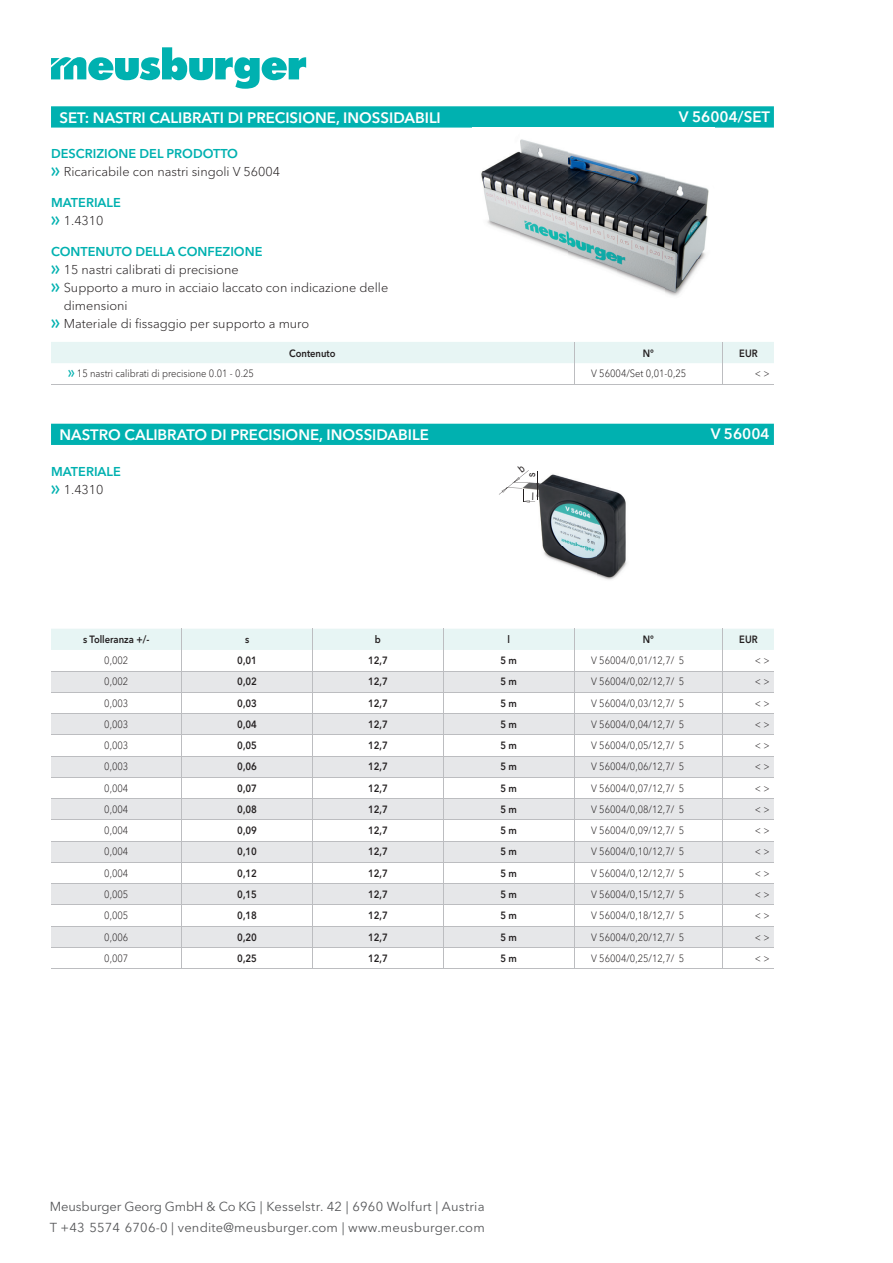
<style>
.page{position:relative;width:893px;height:1263px;background:#fff}
.page>*{position:absolute;margin:0;border:0;box-sizing:border-box;transform-origin:0 0}
.t1{font:600 15px "Avenir Next W1 G";color:#fff}
.t2{font:12.9px/20.7px "Avenir Next W1 G";letter-spacing:.015em;color:#57585a}
.t3{font:300 12.75px/18px "Avenir Next W1 G";color:#231f20}
.t4{font:600 12.75px/18px "Avenir Next W1 G";color:#00b1b0}
.t5{font:300 10.5px "Avenir Next W1 G";color:#231f20;scale:.9 1}
.t6{font:600 10.5px "Avenir Next W1 G";color:#231f20;scale:.9 1}
.t7{font:10.5px "Arial";color:#231f20;scale:.85 1}
.s1{font-weight:600;color:#00b1b0}
.s2{font-family:"Meusburger Sonderzeichen";font-weight:400;color:#00b1b0}
.s3{font-family:"Meusburger Sonderzeichen";font-weight:400}
.s4{font-weight:300;color:#231f20}
</style>
<div class="page">
<svg style="left:51px;top:47px;width:255px;height:42px"></svg>
<svg style="left:51px;top:106px;width:723px;height:22px;background:#0ab4b3"></svg>
<img style="left:481px;top:139px;width:228px;height:157px">
<svg style="left:51px;top:342px;width:723px;height:42px"></svg>
<hr style="left:51px;top:384px;width:523px;height:1px;background:#bcbdc0">
<hr style="left:574px;top:384px;width:149px;height:1px;background:#bcbdc0">
<hr style="left:723px;top:384px;width:51px;height:1px;background:#bcbdc0">
<div style="left:51px;top:424px;width:723px;height:21px;background:#00b1b0"></div>
<img style="left:539px;top:474px;width:88px;height:106px">
<svg style="left:51px;top:629px;width:723px;height:339px"></svg>
<hr style="left:51px;top:968px;width:131px;height:1px;background:#bcbdc0">
<hr style="left:182px;top:968px;width:131px;height:1px;background:#bcbdc0">
<hr style="left:313px;top:968px;width:130px;height:1px;background:#bcbdc0">
<hr style="left:443px;top:968px;width:131px;height:1px;background:#bcbdc0">
<hr style="left:574px;top:968px;width:149px;height:1px;background:#bcbdc0">
<hr style="left:723px;top:968px;width:51px;height:1px;background:#bcbdc0">
<svg style="left:499px;top:470px;width:40px;height:33px"></svg>
<h1 class="t1" style="left:60px;top:108px;width:383px">SET: NASTRI CALIBRATI DI PRECISIONE, INOSSIDABILI</h1>
<h1 class="t1" style="left:679px;top:108px;width:93px">V 56004/SET</h1>
<p class="t3" style="left:51px;top:145px;width:231px"><span class="s1">DESCRIZIONE DEL PRODOTTO<br></span><span class="s2">f</span> Ricaricabile con nastri singoli V 56004</p>
<p class="t4" style="left:51px;top:194px;width:71px">MATERIALE <span class="s3">f</span> <span class="s4">1.4310</span></p>
<p class="t4" style="left:51px;top:243px;width:213px">CONTENUTO DELLA CONFEZIONE</p>
<p class="t3" style="left:51px;top:261px;width:189px"><span class="s2">f</span> 15 nastri calibrati di precisione</p>
<p class="t3" style="left:51px;top:279px;width:339px"><span class="s2">f</span> Supporto a muro in acciaio laccato con indicazione delle</p>
<p class="t3" style="left:64px;top:297px;width:65px">dimensioni</p>
<p class="t3" style="left:51px;top:315px;width:260px"><span class="s2">f</span> Materiale di fissaggio per supporto a muro</p>
<p class="t6" style="left:289px;top:346px;width:53px">Contenuto</p>
<p class="t6" style="left:643px;top:346px;width:14px">N°</p>
<p class="t6" style="left:739px;top:346px;width:22px">EUR</p>
<p class="t5" style="left:68px;top:367px;width:208px"><span class="s2">F</span> 15 nastri calibrati di precisione 0.01 - 0.25</p>
<p class="t5" style="left:591px;top:367px;width:107px">V 56004/Set 0,01-0,25</p>
<p class="t5" style="left:755px;top:367px;width:18px">&lt; &gt;</p>
<h1 class="t1" style="left:60px;top:426px;width:371px">NASTRO CALIBRATO DI PRECISIONE, INOSSIDABILE</h1>
<h1 class="t1" style="left:711px;top:425px;width:60px">V 56004</h1>
<p class="t4" style="left:51px;top:462px;width:71px">MATERIALE <span class="s3">f</span> <span class="s4">1.4310</span></p>
<p class="t7" style="left:525px;top:477px;width:7px;rotate:-90deg">s</p>
<p class="t6" style="left:83px;top:633px;width:75px">s Tolleranza +/-</p>
<p class="t6" style="left:245px;top:633px;width:6px">s</p>
<p class="t6" style="left:375px;top:633px;width:8px">b</p>
<p class="t6" style="left:507px;top:633px;width:4px">l</p>
<p class="t6" style="left:643px;top:633px;width:14px">N°</p>
<p class="t6" style="left:739px;top:633px;width:22px">EUR</p>
<p class="t5" style="left:104px;top:654px;width:28px">0,002</p>
<p class="t6" style="left:237px;top:654px;width:23px">0,01</p>
<p class="t6" style="left:368px;top:654px;width:23px">12,7</p>
<p class="t6" style="left:500px;top:654px;width:20px">5 m</p>
<p class="t5" style="left:591px;top:654px;width:105px">V 56004/0,01/12,7/ 5</p>
<p class="t5" style="left:755px;top:654px;width:18px">&lt; &gt;</p>
<p class="t5" style="left:104px;top:675px;width:28px">0,002</p>
<p class="t6" style="left:237px;top:675px;width:23px">0,02</p>
<p class="t6" style="left:368px;top:675px;width:23px">12,7</p>
<p class="t6" style="left:500px;top:675px;width:20px">5 m</p>
<p class="t5" style="left:591px;top:675px;width:105px">V 56004/0,02/12,7/ 5</p>
<p class="t5" style="left:755px;top:675px;width:18px">&lt; &gt;</p>
<p class="t5" style="left:104px;top:697px;width:28px">0,003</p>
<p class="t6" style="left:237px;top:696px;width:23px">0,03</p>
<p class="t6" style="left:368px;top:696px;width:23px">12,7</p>
<p class="t6" style="left:500px;top:696px;width:20px">5 m</p>
<p class="t5" style="left:591px;top:697px;width:105px">V 56004/0,03/12,7/ 5</p>
<p class="t5" style="left:755px;top:697px;width:18px">&lt; &gt;</p>
<p class="t5" style="left:104px;top:718px;width:28px">0,003</p>
<p class="t6" style="left:237px;top:718px;width:23px">0,04</p>
<p class="t6" style="left:368px;top:718px;width:23px">12,7</p>
<p class="t6" style="left:500px;top:718px;width:20px">5 m</p>
<p class="t5" style="left:591px;top:718px;width:105px">V 56004/0,04/12,7/ 5</p>
<p class="t5" style="left:755px;top:718px;width:18px">&lt; &gt;</p>
<p class="t5" style="left:104px;top:739px;width:28px">0,003</p>
<p class="t6" style="left:237px;top:739px;width:23px">0,05</p>
<p class="t6" style="left:368px;top:739px;width:23px">12,7</p>
<p class="t6" style="left:500px;top:739px;width:20px">5 m</p>
<p class="t5" style="left:591px;top:739px;width:105px">V 56004/0,05/12,7/ 5</p>
<p class="t5" style="left:755px;top:739px;width:18px">&lt; &gt;</p>
<p class="t5" style="left:104px;top:760px;width:28px">0,003</p>
<p class="t6" style="left:237px;top:760px;width:23px">0,06</p>
<p class="t6" style="left:368px;top:760px;width:23px">12,7</p>
<p class="t6" style="left:500px;top:760px;width:20px">5 m</p>
<p class="t5" style="left:591px;top:760px;width:105px">V 56004/0,06/12,7/ 5</p>
<p class="t5" style="left:755px;top:760px;width:18px">&lt; &gt;</p>
<p class="t5" style="left:104px;top:782px;width:28px">0,004</p>
<p class="t6" style="left:237px;top:782px;width:23px">0,07</p>
<p class="t6" style="left:368px;top:782px;width:23px">12,7</p>
<p class="t6" style="left:500px;top:782px;width:20px">5 m</p>
<p class="t5" style="left:591px;top:782px;width:105px">V 56004/0,07/12,7/ 5</p>
<p class="t5" style="left:755px;top:782px;width:18px">&lt; &gt;</p>
<p class="t5" style="left:104px;top:803px;width:28px">0,004</p>
<p class="t6" style="left:237px;top:803px;width:23px">0,08</p>
<p class="t6" style="left:368px;top:803px;width:23px">12,7</p>
<p class="t6" style="left:500px;top:803px;width:20px">5 m</p>
<p class="t5" style="left:591px;top:803px;width:105px">V 56004/0,08/12,7/ 5</p>
<p class="t5" style="left:755px;top:803px;width:18px">&lt; &gt;</p>
<p class="t5" style="left:104px;top:824px;width:28px">0,004</p>
<p class="t6" style="left:237px;top:824px;width:23px">0,09</p>
<p class="t6" style="left:368px;top:824px;width:23px">12,7</p>
<p class="t6" style="left:500px;top:824px;width:20px">5 m</p>
<p class="t5" style="left:591px;top:824px;width:105px">V 56004/0,09/12,7/ 5</p>
<p class="t5" style="left:755px;top:824px;width:18px">&lt; &gt;</p>
<p class="t5" style="left:104px;top:845px;width:28px">0,004</p>
<p class="t6" style="left:237px;top:845px;width:23px">0,10</p>
<p class="t6" style="left:368px;top:845px;width:23px">12,7</p>
<p class="t6" style="left:500px;top:845px;width:20px">5 m</p>
<p class="t5" style="left:591px;top:845px;width:105px">V 56004/0,10/12,7/ 5</p>
<p class="t5" style="left:755px;top:845px;width:18px">&lt; &gt;</p>
<p class="t5" style="left:104px;top:867px;width:28px">0,004</p>
<p class="t6" style="left:237px;top:867px;width:23px">0,12</p>
<p class="t6" style="left:368px;top:867px;width:23px">12,7</p>
<p class="t6" style="left:500px;top:867px;width:20px">5 m</p>
<p class="t5" style="left:591px;top:867px;width:105px">V 56004/0,12/12,7/ 5</p>
<p class="t5" style="left:755px;top:867px;width:18px">&lt; &gt;</p>
<p class="t5" style="left:104px;top:888px;width:28px">0,005</p>
<p class="t6" style="left:237px;top:888px;width:23px">0,15</p>
<p class="t6" style="left:368px;top:888px;width:23px">12,7</p>
<p class="t6" style="left:500px;top:888px;width:20px">5 m</p>
<p class="t5" style="left:591px;top:888px;width:105px">V 56004/0,15/12,7/ 5</p>
<p class="t5" style="left:755px;top:888px;width:18px">&lt; &gt;</p>
<p class="t5" style="left:104px;top:909px;width:28px">0,005</p>
<p class="t6" style="left:237px;top:909px;width:23px">0,18</p>
<p class="t6" style="left:368px;top:909px;width:23px">12,7</p>
<p class="t6" style="left:500px;top:909px;width:20px">5 m</p>
<p class="t5" style="left:591px;top:909px;width:105px">V 56004/0,18/12,7/ 5</p>
<p class="t5" style="left:755px;top:909px;width:18px">&lt; &gt;</p>
<p class="t5" style="left:104px;top:930px;width:28px">0,006</p>
<p class="t6" style="left:237px;top:930px;width:23px">0,20</p>
<p class="t6" style="left:368px;top:930px;width:23px">12,7</p>
<p class="t6" style="left:500px;top:930px;width:20px">5 m</p>
<p class="t5" style="left:591px;top:930px;width:105px">V 56004/0,20/12,7/ 5</p>
<p class="t5" style="left:755px;top:930px;width:18px">&lt; &gt;</p>
<p class="t5" style="left:104px;top:952px;width:28px">0,007</p>
<p class="t6" style="left:237px;top:952px;width:23px">0,25</p>
<p class="t6" style="left:368px;top:952px;width:23px">12,7</p>
<p class="t6" style="left:500px;top:952px;width:20px">5 m</p>
<p class="t5" style="left:591px;top:952px;width:105px">V 56004/0,25/12,7/ 5</p>
<p class="t5" style="left:755px;top:952px;width:18px">&lt; &gt;</p>
<p class="t2" style="left:50px;top:1196px;width:436px">Meusburger Georg GmbH &amp; Co KG | Kesselstr. 42 | 6960 Wolfurt | Austria<br>T +43 5574 6706-0 | vendite@meusburger.com | www.meusburger.com</p>
</div>
